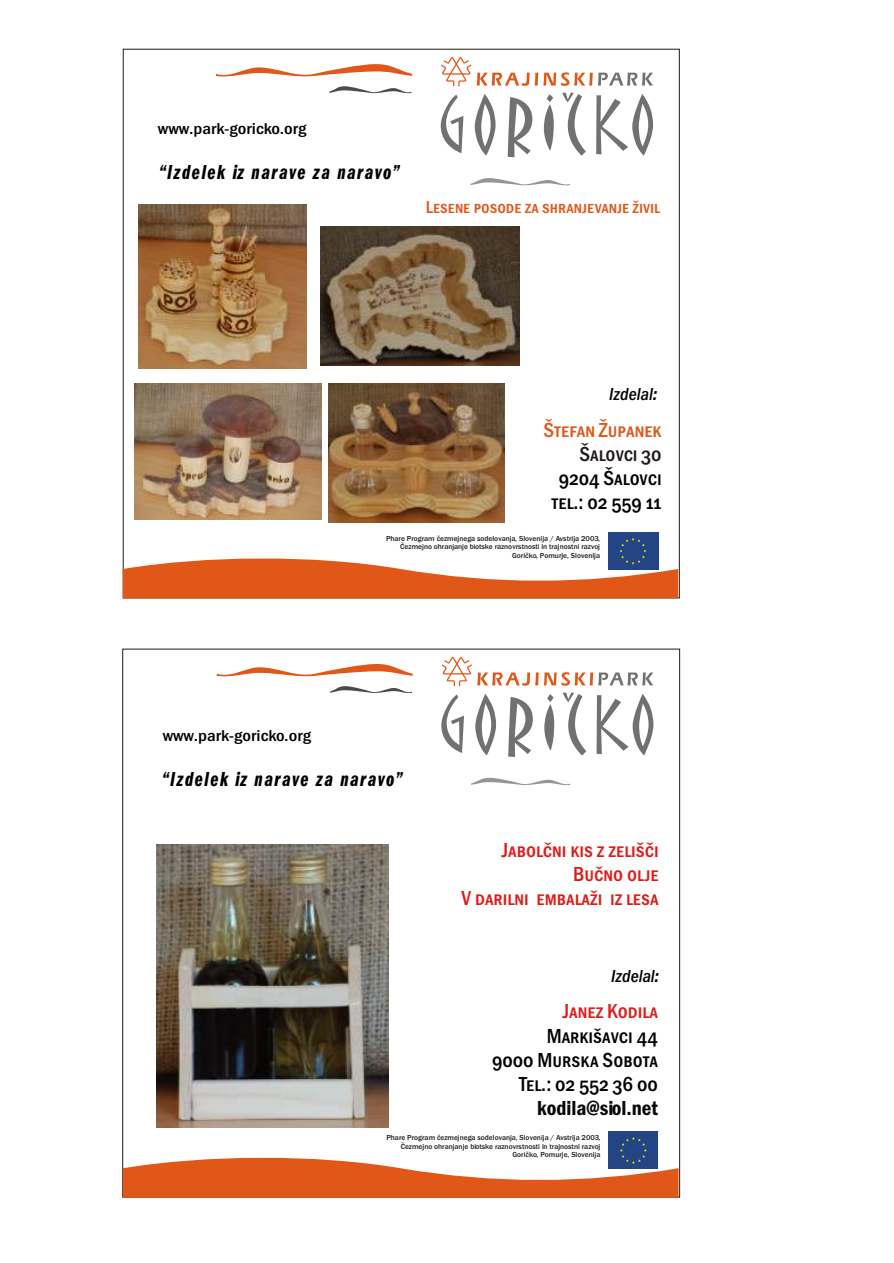
<style>
.page{position:relative;width:894px;height:1263px;background:#fff}
.page>*{position:absolute;margin:0;border:0;box-sizing:border-box;transform-origin:0 0}
.t1{font:500 condensed 21px/24.2px "Franklin Got SC Itc TEE";color:#000;text-align:right}
.t2{font:500 condensed 21px/24.2px "Franklin Got SC Itc TEE";color:#e01a17;text-align:right}
.t3{font:21px "Franklin Got Itc TEE Demi Comp Ital";letter-spacing:.07em;color:#000}
.t4{font:600 condensed 21px "Franklin Got Itc TEE";color:#080808}
.t5{font:500 condensed 21px "Franklin Got SC Itc TEE";color:#e05717}
.t6{font:500 condensed 21px "Franklin Got SC Itc TEE";color:#1f1a17}
.t7{font:500 condensed 18px "Franklin Got SC Itc TEE";color:#e05717}
.t8{font:italic 500 condensed 18px "Franklin Got Itc TEE";color:#000}
.t9{font:500 condensed 16.35px "Franklin Got Itc TEE";color:#000;scale:1.15 1}
.t10{font:500 7.5px/8.6px "Franklin Got Itc TEE";color:#1f1a17;text-align:right}
.s1{font-family:"Franklin Got Itc TEE Demi Comp Ital";font-weight:400;font-style:normal;font-stretch:normal}
</style>
<div class="page">
<svg style="left:471px;top:778px;width:99px;height:8px"></svg>
<svg style="left:441px;top:694px;width:23px;height:59px"></svg>
<svg style="left:475px;top:694px;width:21px;height:61px"></svg>
<svg style="left:508px;top:697px;width:25px;height:60px"></svg>
<svg style="left:544px;top:694px;width:10px;height:57px"></svg>
<svg style="left:563px;top:693px;width:23px;height:63px"></svg>
<svg style="left:597px;top:694px;width:56px;height:61px"></svg>
<svg style="left:442px;top:657px;width:211px;height:29px"></svg>
<svg style="left:330px;top:686px;width:82px;height:8px"></svg>
<svg style="left:217px;top:664px;width:196px;height:13px"></svg>
<div style="left:608px;top:1132px;width:50px;height:37px;background:#244585"></div>
<svg style="left:123px;top:1137px;width:556px;height:61px"></svg>
<img style="left:157px;top:845px;width:231px;height:282px">
<svg style="left:470px;top:178px;width:100px;height:8px"></svg>
<svg style="left:441px;top:94px;width:22px;height:59px"></svg>
<svg style="left:475px;top:94px;width:21px;height:62px"></svg>
<svg style="left:508px;top:97px;width:24px;height:60px"></svg>
<svg style="left:544px;top:94px;width:10px;height:57px"></svg>
<svg style="left:562px;top:93px;width:24px;height:63px"></svg>
<svg style="left:596px;top:94px;width:57px;height:62px"></svg>
<svg style="left:441px;top:57px;width:212px;height:29px"></svg>
<svg style="left:329px;top:86px;width:82px;height:8px"></svg>
<svg style="left:216px;top:64px;width:196px;height:13px"></svg>
<div style="left:608px;top:532px;width:50px;height:38px;background:#244585"></div>
<svg style="left:123px;top:538px;width:555px;height:60px"></svg>
<img style="left:139px;top:204px;width:168px;height:164px">
<img style="left:320px;top:226px;width:199px;height:139px">
<img style="left:135px;top:383px;width:186px;height:137px">
<img style="left:329px;top:383px;width:176px;height:139px">
<h3 class="t9" style="left:158px;top:122px;width:131px">www.park-goricko.org</h3>
<h1 class="t3" style="left:159px;top:164px;width:242px">“Izdelek iz narave za naravo”</h1>
<h2 class="t7" style="left:426px;top:200px;width:236px">Lesene posode za shranjevanje živil</h2>
<h3 class="t9" style="left:163px;top:729px;width:130px">www.park-goricko.org</h3>
<h2 class="t8" style="left:609px;top:386px;width:49px">Izdelal<span class="s1">:</span></h2>
<h1 class="t5" style="left:544px;top:421px;width:120px">Štefan Županek</h1>
<h1 class="t6" style="left:580px;top:445px;width:84px">Šalovci 30</h1>
<h1 class="t1" style="left:551px;top:468px;width:112px;text-align:center">9204 Šalovci tel.: 02 559 11</h1>
<p class="t10" style="left:386px;top:535px;width:216px">Phare Program čezmejnega sodelovanja, Slovenija / Avstrija 2003,<br>Čezmejno ohranjanje biotske raznovrstnosti in trajnostni razvoj<br>Goričko, Pomurje, Slovenija</p>
<h1 class="t3" style="left:162px;top:770px;width:242px">“Izdelek iz narave za naravo”</h1>
<h1 class="t2" style="left:461px;top:840px;width:199px">Jabolčni kis z zelišči<br>Bučno olje<br>V darilni embalaži iz lesa</h1>
<h2 class="t8" style="left:611px;top:969px;width:49px">Izdelal<span class="s1">:</span></h2>
<h1 class="t2" style="left:563px;top:1001px;width:97px">Janez Kodila</h1>
<h1 class="t1" style="left:492px;top:1025px;width:167px">Markišavci 44<br>9000 Murska Sobota<br>Tel.: 02 552 36 00</h1>
<h1 class="t4" style="left:537px;top:1099px;width:122px">kodila@siol.net</h1>
<p class="t10" style="left:386px;top:1134px;width:216px">Phare Program čezmejnega sodelovanja, Slovenija / Avstrija 2003,<br>Čezmejno ohranjanje biotske raznovrstnosti in trajnostni razvoj<br>Goričko, Pomurje, Slovenija</p>
</div>
